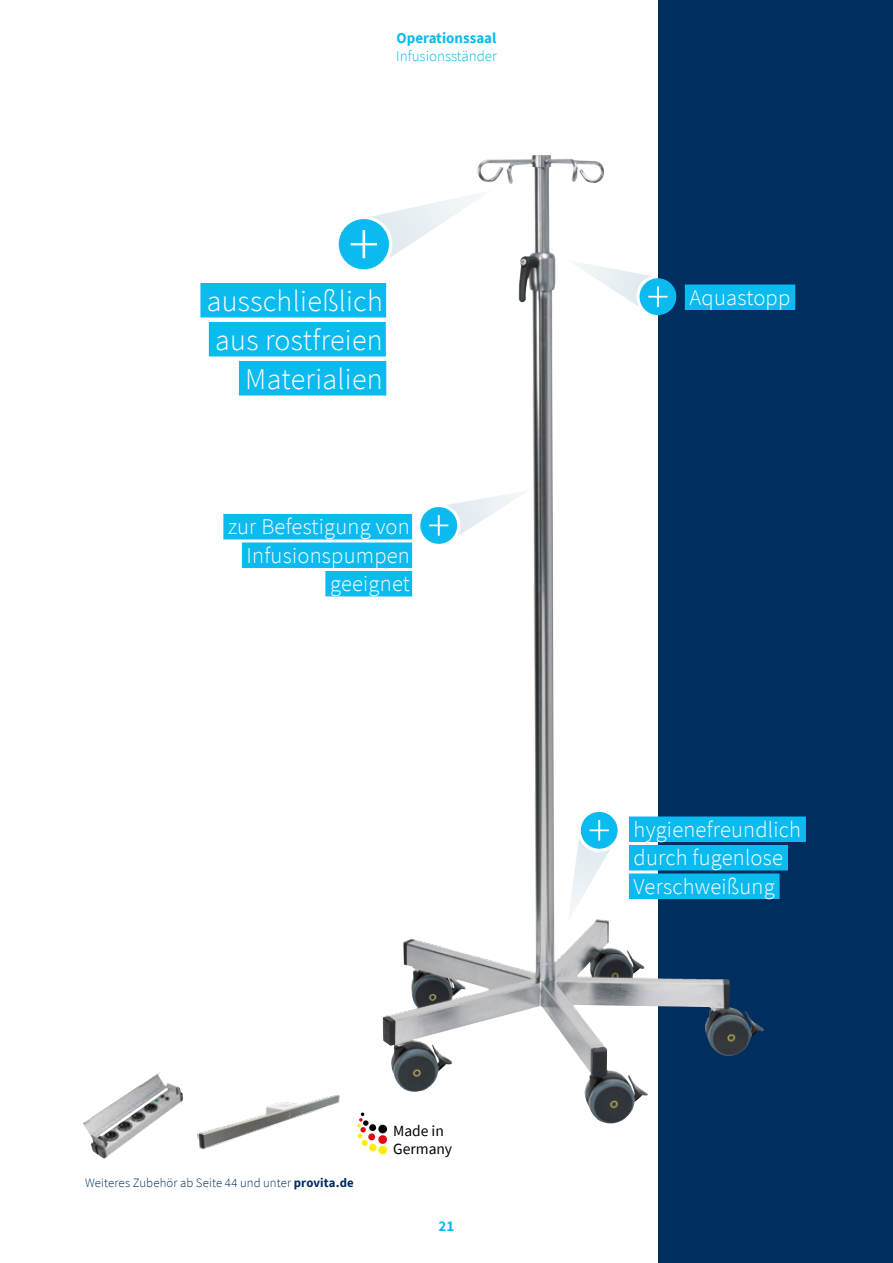
<style>
.page{position:relative;width:893px;height:1263px;background:#fff}
.page>*{position:absolute;margin:0;border:0;box-sizing:border-box;transform-origin:0 0}
.t1{font:300 30px/39px "Source Sans Pro";letter-spacing:.01em;color:#fff;text-align:right}
.t2{font:300 22.5px/28.5px "Source Sans Pro";letter-spacing:.01em;color:#fff}
.t3{font:15.6px/18.3px "Source Sans Pro";color:#000}
.t4{font:700 15px "Source Sans Pro";color:#0bbbef}
.t5{font:300 15px "Source Sans Pro";color:#0bbbef}
.t6{font:300 12.75px "Source Sans Pro";letter-spacing:.01em;color:#002e5f}
.s1{font-weight:700}
</style>
<div class="page">
<div style="left:658px;top:0;width:235px;height:1263px;background:#002e5f"></div>
<img style="left:383px;top:155px;width:266px;height:968px">
<div style="left:200px;top:283px;width:186px;height:34px;background:#0bbbef"></div>
<div style="left:209px;top:322px;width:177px;height:34px;background:#0bbbef"></div>
<div style="left:239px;top:361px;width:147px;height:34px;background:#0bbbef"></div>
<div style="left:629px;top:816px;width:177px;height:26px;background:#0bbbef"></div>
<div style="left:629px;top:845px;width:159px;height:25px;background:#0bbbef"></div>
<div style="left:629px;top:873px;width:151px;height:26px;background:#0bbbef"></div>
<div style="left:223px;top:514px;width:189px;height:25px;background:#0bbbef"></div>
<div style="left:242px;top:542px;width:170px;height:26px;background:#0bbbef"></div>
<div style="left:325px;top:571px;width:87px;height:25px;background:#0bbbef"></div>
<div style="left:339px;top:219px;width:50px;height:50px;background:#0bbbef;border-radius:50%"></div>
<svg style="left:351px;top:190px;width:142px;height:69px"></svg>
<svg style="left:568px;top:810px;width:52px;height:113px"></svg>
<svg style="left:418px;top:490px;width:112px;height:56px"></svg>
<img style="left:83px;top:1072px;width:100px;height:87px">
<div style="left:378px;top:1125px;width:9px;height:8px;background:#000;border-radius:50%"></div>
<div style="left:369px;top:1124px;width:7px;height:7px;background:#000;border-radius:50%"></div>
<div style="left:378px;top:1135px;width:9px;height:9px;background:#e30613;border-radius:50%"></div>
<div style="left:368px;top:1133px;width:7px;height:7px;background:#e30613;border-radius:50%"></div>
<div style="left:378px;top:1146px;width:9px;height:8px;background:#ffed00;border-radius:50%"></div>
<div style="left:369px;top:1144px;width:7px;height:7px;background:#ffed00;border-radius:50%"></div>
<svg style="left:357px;top:1112px;width:12px;height:34px"></svg>
<div style="left:685px;top:284px;width:110px;height:26px;background:#0bbbef"></div>
<div style="left:639px;top:278px;width:37px;height:37px;background:#0bbbef;border-radius:50%"></div>
<svg style="left:567px;top:260px;width:100px;height:47px"></svg>
<img style="left:197px;top:1095px;width:143px;height:55px">
<p class="t4" style="left:396px;top:28px;width:101px">Operationssaal</p>
<p class="t5" style="left:396px;top:47px;width:102px">Infusionsständer</p>
<h1 class="t1" style="left:207px;top:281px;width:178px">ausschließlich aus rostfreien<br>Materialien</h1>
<p class="t2" style="left:228px;top:512px;width:183px;text-align:right">zur Befestigung von<br>Infusionspumpen geeignet</p>
<p class="t6" style="left:85px;top:1175px;width:270px">Weiteres Zubehör ab Seite 44 und unter <span class="s1">provita.de</span></p>
<p class="t3" style="left:393px;top:1121px;width:61px">Made in<br>Germany</p>
<p class="t4" style="left:439px;top:1216px;width:17px">21</p>
<p class="t2" style="left:690px;top:283px;width:102px">Aquastopp</p>
<p class="t2" style="left:634px;top:815px;width:169px">hygienefreundlich durch fugenlose<br>Verschweißung</p>
</div>
